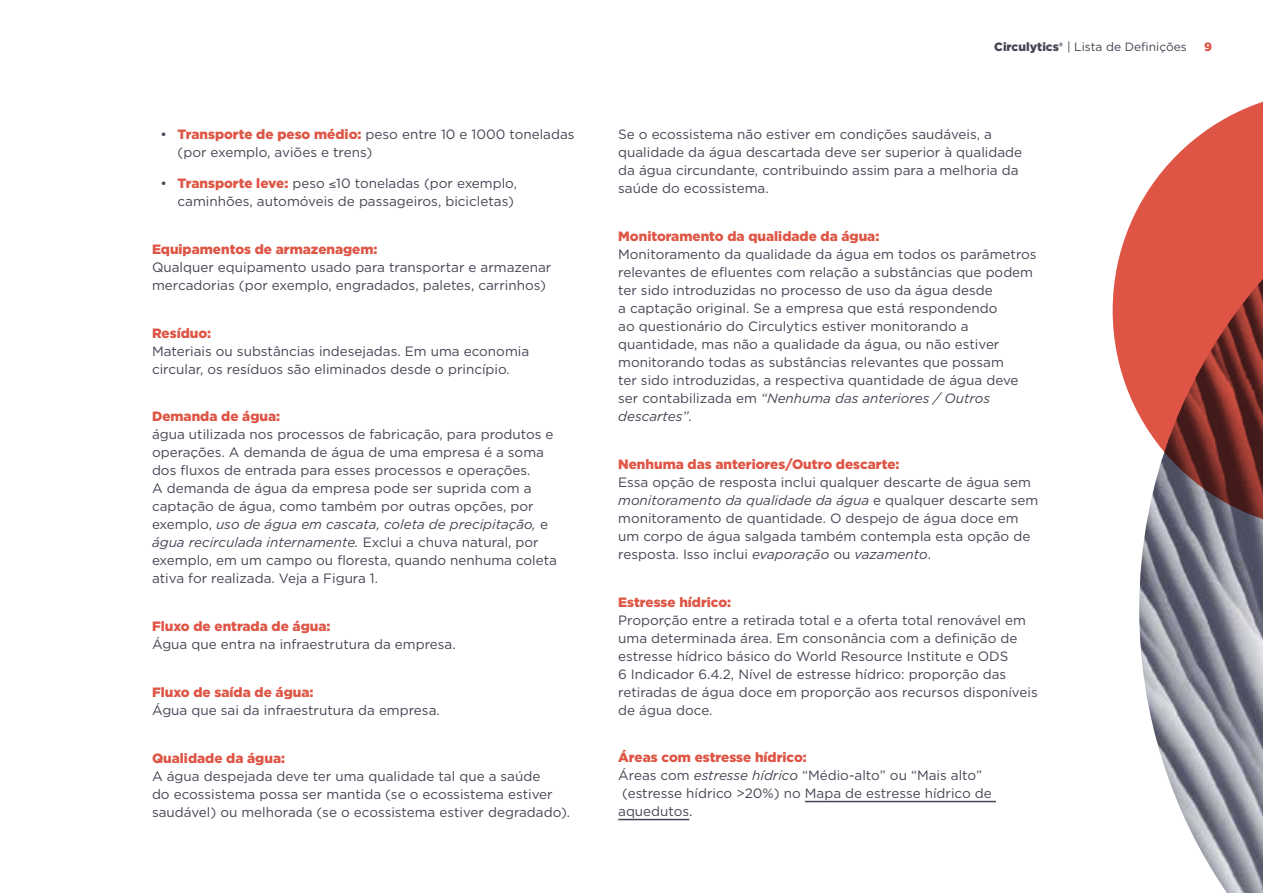
<style>
.page{position:relative;width:1263px;height:893px;background:#fff}
.page>*{position:absolute;margin:0;border:0;box-sizing:border-box;transform-origin:0 0}
.t1{font:13.5px/18px "Gotham";color:#434553}
.t2{font:900 13.5px "Gotham";color:#de5545}
.t3{font:13.5px "Gotham";color:#474554}
.t4{font:12px "Gotham";color:#434553}
.t5{font:900 12px "Gotham";color:#de5545}
.s1{font-weight:900;color:#de5545}
.s2{font-style:italic}
.s3{font-weight:900}
.s4{color:#474554}
.s5{color:#434553}
</style>
<div class="page">
<hr style="left:805px;top:801px;width:191px;height:1px;background:#474554">
<hr style="left:618px;top:819px;width:71px;height:1px;background:#474554">
<img style="left:1139px;top:530px;width:124px;height:363px">
<svg style="left:1113px;top:101px;width:150px;height:429px;fill:#de5545"></svg>
<p class="t1" style="left:178px;top:125px;width:398px;text-indent:-17px">• <span class="s1">Transporte de peso médio:</span> peso entre 10 e 1000 toneladas (por exemplo, aviões e trens)</p>
<p class="t1" style="left:161px;top:174px;width:358px;text-align:right">• <span class="s1">Transporte leve:</span> peso ≤10 toneladas (por exemplo, caminhões, automóveis de passageiros, bicicletas)</p>
<p class="t2" style="left:152px;top:240px;width:227px">Equipamentos de armazenagem:</p>
<p class="t1" style="left:152px;top:258px;width:401px">Qualquer equipamento usado para transportar e armazenar mercadorias (por exemplo, engradados, paletes, carrinhos)</p>
<p class="t2" style="left:152px;top:324px;width:61px">Resíduo:</p>
<p class="t1" style="left:152px;top:342px;width:379px">Materiais ou substâncias indesejadas. Em uma economia circular, os resíduos são eliminados desde o princípio.</p>
<p class="t2" style="left:152px;top:407px;width:130px">Demanda de água:</p>
<p class="t1" style="left:152px;top:425px;width:407px">água utilizada nos processos de fabricação, para produtos e operações. A demanda de água de uma empresa é a soma dos fluxos de entrada para esses processos e operações.<br>A demanda de água da empresa pode ser suprida com a captação de água, como também por outras opções, por exemplo, <span class="s2">uso de água em cascata, coleta de precipitação,</span> e <span class="s2">água recirculada internamente.</span> Exclui a chuva natural, por exemplo, em um campo ou floresta, quando nenhuma coleta ativa for realizada. Veja a Figura 1.</p>
<p class="t2" style="left:152px;top:617px;width:180px">Fluxo de entrada de água:</p>
<p class="t1" style="left:152px;top:635px;width:305px">Água que entra na infraestrutura da empresa.</p>
<p class="t2" style="left:152px;top:683px;width:163px">Fluxo de saída de água:</p>
<p class="t1" style="left:152px;top:701px;width:289px">Água que sai da infraestrutura da empresa.</p>
<p class="t2" style="left:152px;top:749px;width:135px">Qualidade da água:</p>
<p class="t1" style="left:152px;top:767px;width:420px">A água despejada deve ter uma qualidade tal que a saúde<br>do ecossistema possa ser mantida (se o ecossistema estiver saudável) ou melhorada (se o ecossistema estiver degradado).</p>
<p class="t4" style="left:994px;top:39px;width:194px"><span class="s3">Circulytics®</span> | Lista de Definições</p>
<p class="t5" style="left:1204px;top:39px;width:9px">9</p>
<p class="t1" style="left:618px;top:125px;width:406px">Se o ecossistema não estiver em condições saudáveis, a qualidade da água descartada deve ser superior à qualidade da água circundante, contribuindo assim para a melhoria da saúde do ecossistema.</p>
<p class="t2" style="left:618px;top:227px;width:263px">Monitoramento da qualidade da água:</p>
<p class="t1" style="left:618px;top:245px;width:420px">Monitoramento da qualidade da água em todos os parâmetros relevantes de efluentes com relação a substâncias que podem ter sido introduzidas no processo de uso da água desde<br>a captação original. Se a empresa que está respondendo<br>ao questionário do Circulytics estiver monitorando a quantidade, mas não a qualidade da água, ou não estiver monitorando todas as substâncias relevantes que possam<br>ter sido introduzidas, a respectiva quantidade de água deve ser contabilizada em <span class="s2">“Nenhuma das anteriores / Outros descartes”</span>.</p>
<p class="t2" style="left:618px;top:455px;width:283px">Nenhuma das anteriores/Outro descarte:</p>
<p class="t1" style="left:618px;top:473px;width:422px">Essa opção de resposta inclui qualquer descarte de água sem <span class="s2">monitoramento da qualidade da água</span> e qualquer descarte sem monitoramento de quantidade. O despejo de água doce em um corpo de água salgada também contempla esta opção de resposta. Isso inclui <span class="s2">evaporação</span> ou <span class="s2">vazamento</span>.</p>
<p class="t2" style="left:618px;top:593px;width:115px">Estresse hídrico:</p>
<p class="t1" style="left:618px;top:611px;width:421px">Proporção entre a retirada total e a oferta total renovável em uma determinada área. Em consonância com a definição de estresse hídrico básico do World Resource Institute e ODS<br>6 Indicador 6.4.2, Nível de estresse hídrico: proporção das retiradas de água doce em proporção aos recursos disponíveis de água doce.</p>
<p class="t2" style="left:618px;top:748px;width:190px">Áreas com estresse hídrico:</p>
<p class="t1" style="left:618px;top:766px;width:366px">Áreas com <span class="s2">estresse hídrico</span> “Médio-alto” ou “Mais alto”</p>
<p class="t1" style="left:622px;top:784px;width:371px">(estresse hídrico &gt;20%) no <span class="s4">Mapa de estresse hídrico de</span></p>
<p class="t3" style="left:618px;top:803px;width:76px">aquedutos<span class="s5">.</span></p>
</div>
